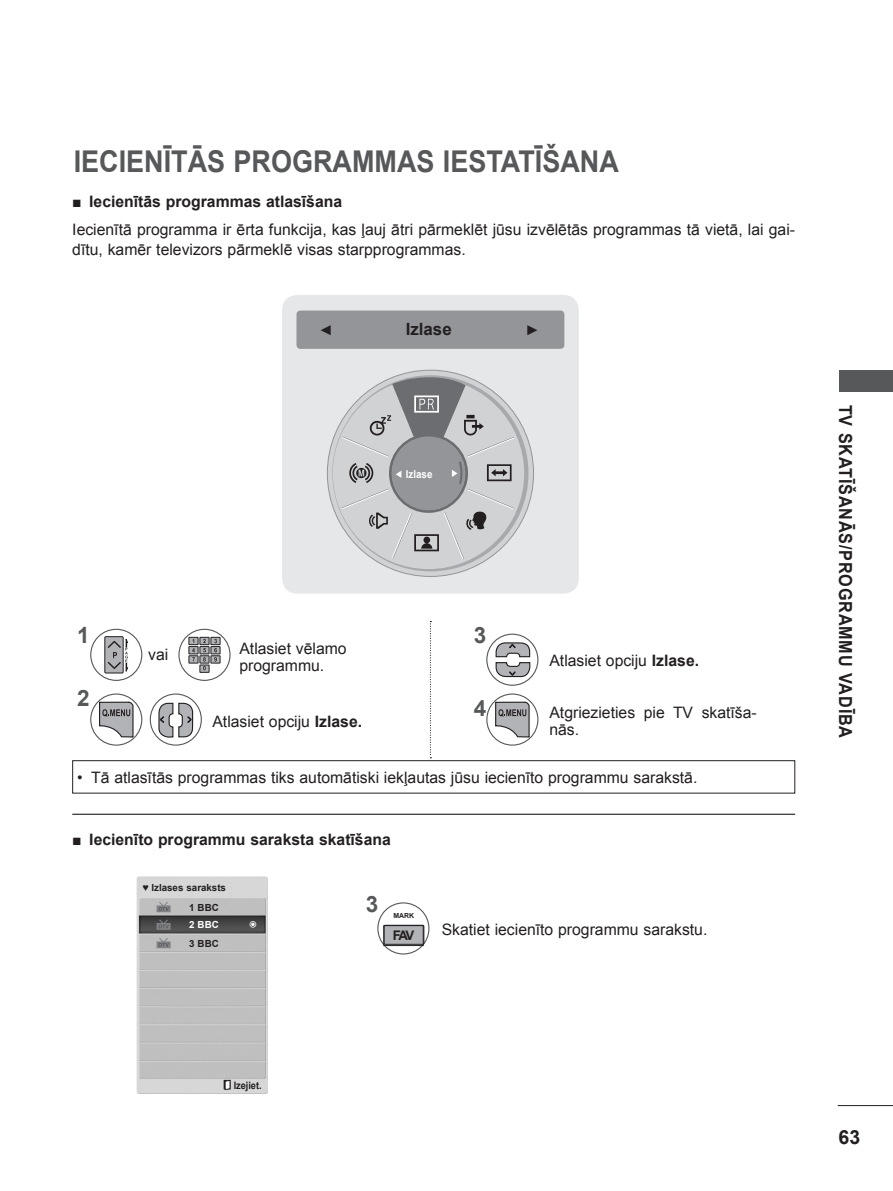
<style>
.page{position:relative;width:893px;height:1191px;background:#fff}
.page>*{position:absolute;margin:0;border:0;box-sizing:border-box;transform-origin:0 0}
.contents_body_head_2{font:700 30px "Arial";color:#57585a;scale:.9 1}
.body_main{font:700 22.5px "Arial";color:#57585a}
.t1{font:700 19.5px "Arial";color:#231f20}
.t2{font:700 18px "Arial";letter-spacing:.05em;color:#231f20;scale:.9 1}
.body_main-2{font:700 16.8px "Arial";color:#231f20}
.body_main-3{font:15.75px/16.5px "Arial";color:#231f20}
.body_main_10_5pt{font:15.75px "Arial";color:#231f20}
.body_main_10_5pt-2{font:700 15.75px "Arial";color:#231f20}
.body_main-4{font:700 14.1px "Arial";color:#231f20}
.body_main-5{font:700 13.2px "Arial";color:#231f20}
.OSD_selete_white_6pt{font:700 10.8px "Arial";color:#fff;scale:.9 1}
.OSD_source_menu_6pt{font:700 10.2px "Arial";letter-spacing:-.005em;color:#231f20;scale:.9 1}
.body_main-6{font:700 9.75px "Arial";color:#231f20}
.body_main-7{font:700 9.75px "Arial";color:#fff}
.body_main-8{font:9.75px "LG Display Eng Kor";color:#fff}
.body_main-9{font:700 6.9px "Arial";color:#231f20}
.s1{font-weight:400}
.s2{font-weight:700}
</style>
<div class="page">
<hr style="left:838px;top:1105px;width:55px;height:1px;background:#231f20">
<div style="left:839px;top:370px;width:54px;height:21px;background:#57585a"></div>
<div style="left:282px;top:295px;width:297px;height:298px;background:#e6e7e9;border-radius:15px"></div>
<div style="left:296px;top:310px;width:268px;height:39px;background:#939598;border-radius:4px"></div>
<svg style="left:327px;top:370px;width:206px;height:206px;background:#c1c2c5"></svg>
<div style="left:333px;top:378px;width:191px;height:191px;background:#d1d2d4;border-radius:50%"></div>
<svg style="left:341px;top:377px;width:174px;height:183px"></svg>
<div style="left:486px;top:633px;width:52px;height:53px;border:1px solid #57585a;border-radius:50%"></div>
<svg style="left:495px;top:642px;width:36px;height:35px"></svg>
<div style="left:178px;top:629px;width:53px;height:52px;border:1px solid #57585a;border-radius:50%"></div>
<div style="left:189px;top:637px;width:9px;height:7px;background:#b2b3b7"></div>
<div style="left:189px;top:637px;width:9px;height:8px;border:1px solid #231f20"></div>
<div style="left:200px;top:637px;width:9px;height:7px;background:#b2b3b7"></div>
<div style="left:200px;top:637px;width:9px;height:8px;border:1px solid #231f20"></div>
<div style="left:211px;top:637px;width:9px;height:7px;background:#b2b3b7"></div>
<div style="left:211px;top:637px;width:9px;height:8px;border:1px solid #231f20"></div>
<div style="left:189px;top:646px;width:9px;height:8px;background:#b2b3b7"></div>
<div style="left:189px;top:646px;width:9px;height:8px;border:1px solid #231f20"></div>
<div style="left:200px;top:646px;width:9px;height:8px;background:#b2b3b7"></div>
<div style="left:200px;top:646px;width:9px;height:8px;border:1px solid #231f20"></div>
<div style="left:211px;top:646px;width:9px;height:8px;background:#b2b3b7"></div>
<div style="left:211px;top:646px;width:9px;height:8px;border:1px solid #231f20"></div>
<div style="left:189px;top:656px;width:9px;height:7px;background:#b2b3b7"></div>
<div style="left:189px;top:655px;width:9px;height:8px;border:1px solid #231f20"></div>
<div style="left:200px;top:656px;width:9px;height:7px;background:#b2b3b7"></div>
<div style="left:200px;top:655px;width:9px;height:8px;border:1px solid #231f20"></div>
<div style="left:211px;top:656px;width:9px;height:7px;background:#b2b3b7"></div>
<div style="left:211px;top:655px;width:9px;height:8px;border:1px solid #231f20"></div>
<div style="left:200px;top:665px;width:9px;height:7px;background:#b2b3b7"></div>
<div style="left:200px;top:665px;width:9px;height:7px;border:1px solid #231f20"></div>
<svg style="left:192px;top:639px;width:3px;height:22px"></svg>
<svg style="left:203px;top:639px;width:3px;height:31px"></svg>
<svg style="left:214px;top:639px;width:3px;height:22px"></svg>
<div style="left:90px;top:629px;width:52px;height:52px;border:1px solid #57585a;border-radius:50%"></div>
<div style="left:105px;top:636px;width:18px;height:37px;background:#b2b3b7"></div>
<div style="left:105px;top:636px;width:18px;height:37px;border:1px solid #231f20"></div>
<svg style="left:108px;top:639px;width:20px;height:32px"></svg>
<div style="left:90px;top:693px;width:52px;height:52px;border:1px solid #57585a;border-radius:50%"></div>
<svg style="left:98px;top:701px;width:36px;height:37px"></svg>
<div style="left:486px;top:693px;width:52px;height:52px;border:1px solid #57585a;border-radius:50%"></div>
<svg style="left:495px;top:701px;width:35px;height:37px"></svg>
<div style="left:150px;top:693px;width:52px;height:52px;border:1px solid #57585a;border-radius:50%"></div>
<svg style="left:158px;top:702px;width:36px;height:36px"></svg>
<svg style="left:430px;top:621px;width:1px;height:137px"></svg>
<div style="left:72px;top:760px;width:723px;height:33px;border:1px solid #231f20"></div>
<hr style="left:72px;top:813px;width:723px;height:2px;background:#231f20">
<img style="left:136px;top:876px;width:132px;height:217px">
<svg style="left:157px;top:902px;width:14px;height:10px"></svg>
<svg style="left:157px;top:938px;width:14px;height:10px"></svg>
<svg style="left:157px;top:919px;width:14px;height:10px"></svg>
<div style="left:377px;top:902px;width:52px;height:52px;border:1px solid #57585a;border-radius:50%"></div>
<div style="left:384px;top:925px;width:40px;height:19px;background:#b2b3b7"></div>
<div style="left:384px;top:925px;width:40px;height:19px;border:1px solid #231f20"></div>
<div style="left:383px;top:925px;width:41px;height:21px;border:1px solid #231f20"></div>
<div style="left:224px;top:1080px;width:6px;height:9px;border:1px solid #231f20"></div>
<svg style="left:225px;top:1080px;width:5px;height:9px"></svg>
<p class="contents_body_head_2" style="left:74px;top:141px;width:607px">IECIENĪTĀS PROGRAMMAS IESTATĪŠANA</p>
<p class="body_main_10_5pt-2" style="left:72px;top:191px;width:272px"><span class="s1">■</span> Iecienītās programmas atlasīšana</p>
<p class="body_main-3" style="left:72px;top:220px;width:724px;line-height:19.5px">Iecienītā programma ir ērta funkcija, kas ļauj ātri pārmeklēt jūsu izvēlētās programmas tā vietā, lai gai&shy;dītu, kamēr televizors pārmeklē visas starpprogrammas.</p>
<p class="body_main-4" style="left:319px;top:321px;width:16px">◄</p>
<p class="body_main-2" style="left:406px;top:318px;width:47px">Izlase</p>
<p class="body_main-4" style="left:525px;top:321px;width:16px">►</p>
<p class="body_main" style="left:77px;top:620px;width:14px">1</p>
<p class="body_main" style="left:77px;top:683px;width:14px">2</p>
<p class="OSD_selete_white_6pt" style="left:406px;top:467px;width:31px">Izlase</p>
<p class="body_main-3" style="left:148px;top:646px;width:22px">vai</p>
<p class="body_main-3" style="left:239px;top:641px;width:109px">Atlasiet vēlamo programmu.</p>
<p class="body_main-3" style="left:212px;top:713px;width:151px">Atlasiet opciju <span class="s2">Izlase.</span></p>
<p class="body_main" style="left:474px;top:620px;width:14px">3</p>
<p class="body_main" style="left:474px;top:693px;width:14px">4</p>
<p class="body_main-3" style="left:549px;top:652px;width:151px">Atlasiet opciju <span class="s2">Izlase.</span></p>
<p class="body_main-3" style="left:549px;top:704px;width:209px">Atgriezieties pie TV skatīša&shy;nās.</p>
<p class="body_main_10_5pt" style="left:77px;top:767px;width:622px">• Tā atlasītās programmas tiks automātiski iekļautas jūsu iecienīto programmu sarakstā.</p>
<p class="body_main_10_5pt-2" style="left:72px;top:829px;width:320px"><span class="s1">■</span> Iecienīto programmu saraksta skatīšana</p>
<p class="body_main-6" style="left:143px;top:881px;width:85px">♥ Izlases saraksts</p>
<p class="body_main-6" style="left:189px;top:901px;width:31px">1 BBC</p>
<p class="body_main-7" style="left:189px;top:918px;width:31px">2 BBC</p>
<p class="body_main-8" style="left:249px;top:916px;width:11px">ꔉ</p>
<p class="body_main-6" style="left:189px;top:937px;width:31px">3 BBC</p>
<p class="body_main" style="left:366px;top:889px;width:14px">3</p>
<p class="body_main-9" style="left:393px;top:911px;width:22px">MARK</p>
<p class="body_main-5" style="left:393px;top:927px;width:23px">FAV</p>
<p class="body_main-3" style="left:442px;top:921px;width:267px">Skatiet iecienīto programmu sarakstu.</p>
<p class="t2" style="left:857px;top:404px;width:372px;rotate:90deg">TV SKATĪŠANĀS/PROGRAMMU VADĪBA</p>
<p class="OSD_source_menu_6pt" style="left:234px;top:1078px;width:32px">Izejiet.</p>
<p class="t1" style="left:838px;top:1124px;width:23px">63</p>
</div>
